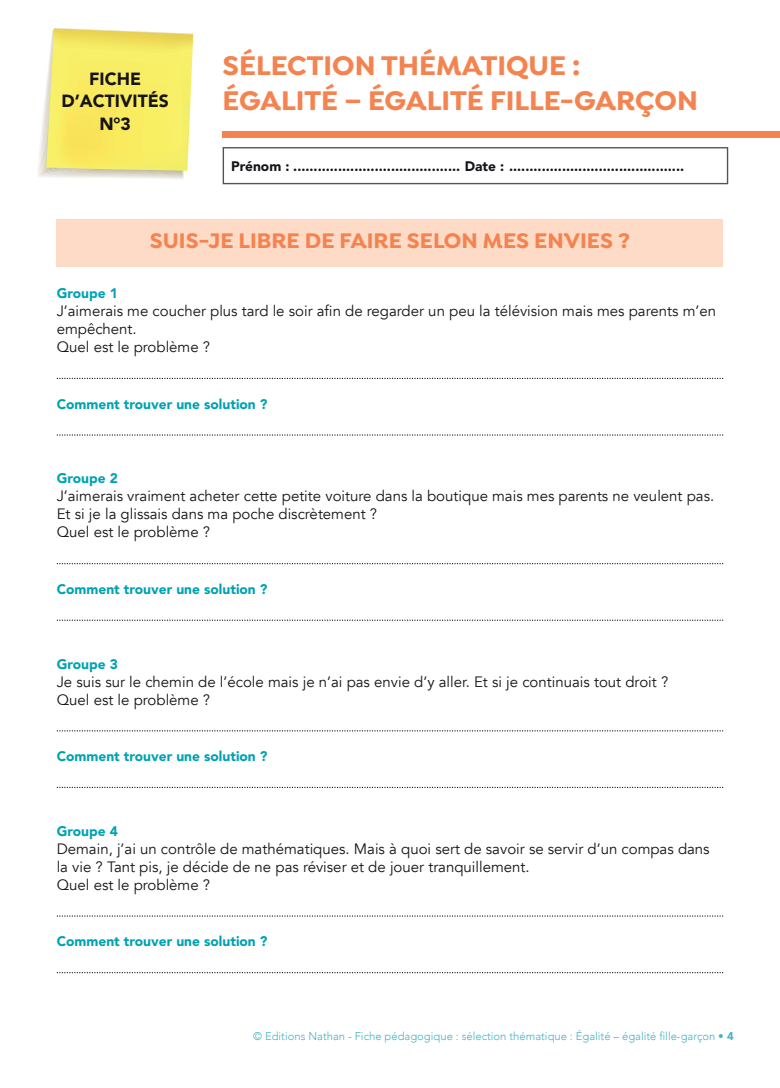
<style>
.page{position:relative;width:780px;height:1088px;background:#fff}
.page>*{position:absolute;margin:0;border:0;box-sizing:border-box;transform-origin:0 0}
.t1{font:700 28.75px/34.5px "Isidora";color:#f5834f}
.t2{font:700 22.5px "Isidora";color:#f5834f}
.t3{font:900 17.5px/22.5px "Avenir LT Std";color:#171419;text-align:center}
.t4{font:15px/18px "Avenir";color:#171419}
.t5{font:900 13.75px "Avenir LT Std";color:#00a2b2}
.t6{font:900 13.75px "Avenir LT Std";color:#171419}
.t7{font:300 11.25px "Avenir";color:#45b3c1}
.s1{font-family:"Avenir LT Std";font-weight:900}
</style>
<div class="page">
<div style="left:223px;top:131px;width:557px;height:7px;background:#f5834f"></div>
<svg style="left:38px;top:28px;width:155px;height:151px;background:#f5ea79"></svg>
<svg style="left:223px;top:147px;width:505px;height:37px"></svg>
<div style="left:57px;top:220px;width:666px;height:47px;background:#fddbc7"></div>
<svg style="left:57px;top:378px;width:666px;height:1px"></svg>
<svg style="left:57px;top:434px;width:666px;height:2px"></svg>
<svg style="left:57px;top:563px;width:666px;height:1px"></svg>
<svg style="left:57px;top:620px;width:666px;height:1px"></svg>
<svg style="left:57px;top:730px;width:666px;height:1px"></svg>
<svg style="left:57px;top:787px;width:666px;height:1px"></svg>
<svg style="left:57px;top:915px;width:666px;height:2px"></svg>
<svg style="left:57px;top:972px;width:666px;height:1px"></svg>
<p class="t3" style="left:61px;top:68px;width:109px">FICHE<br>D’ACTIVITÉS<br>N°3</p>
<h1 class="t1" style="left:223px;top:50px;width:476px">SÉLECTION THÉMATIQUE :<br>ÉGALITÉ – ÉGALITÉ FILLE-GARÇON</h1>
<p class="t6" style="left:231px;top:158px;width:454px">Prénom : ......................................... Date : ...........................................</p>
<h2 class="t2" style="left:150px;top:227px;width:481px">SUIS-JE LIBRE DE FAIRE SELON MES ENVIES ?</h2>
<p class="t5" style="left:57px;top:285px;width:63px">Groupe 1</p>
<p class="t4" style="left:57px;top:302px;width:660px">J’aimerais me coucher plus tard le soir afin de regarder un peu la télévision mais mes parents m’en empêchent.<br>Quel est le problème ?</p>
<p class="t5" style="left:57px;top:396px;width:212px">Comment trouver une solution ?</p>
<p class="t5" style="left:57px;top:470px;width:63px">Groupe 2</p>
<p class="t4" style="left:57px;top:487px;width:659px">J’aimerais vraiment acheter cette petite voiture dans la boutique mais mes parents ne veulent pas.<br>Et si je la glissais dans ma poche discrètement ?<br>Quel est le problème ?</p>
<p class="t5" style="left:57px;top:581px;width:212px">Comment trouver une solution ?</p>
<p class="t5" style="left:57px;top:655px;width:63px">Groupe 3</p>
<p class="t4" style="left:57px;top:673px;width:613px">Je suis sur le chemin de l’école mais je n’ai pas envie d’y aller. Et si je continuais tout droit ?<br>Quel est le problème ?</p>
<p class="t5" style="left:57px;top:748px;width:212px">Comment trouver une solution ?</p>
<p class="t5" style="left:57px;top:823px;width:63px">Groupe 4</p>
<p class="t4" style="left:57px;top:840px;width:654px">Demain, j’ai un contrôle de mathématiques. Mais à quoi sert de savoir se servir d’un compas dans la vie ? Tant pis, je décide de ne pas réviser et de jouer tranquillement.<br>Quel est le problème ?</p>
<p class="t5" style="left:57px;top:933px;width:212px">Comment trouver une solution ?</p>
<p class="t7" style="left:253px;top:1029px;width:482px">© Editions Nathan - Fiche pédagogique : sélection thématique : Égalité – égalité fille-garçon • <span class="s1">4</span></p>
</div>
